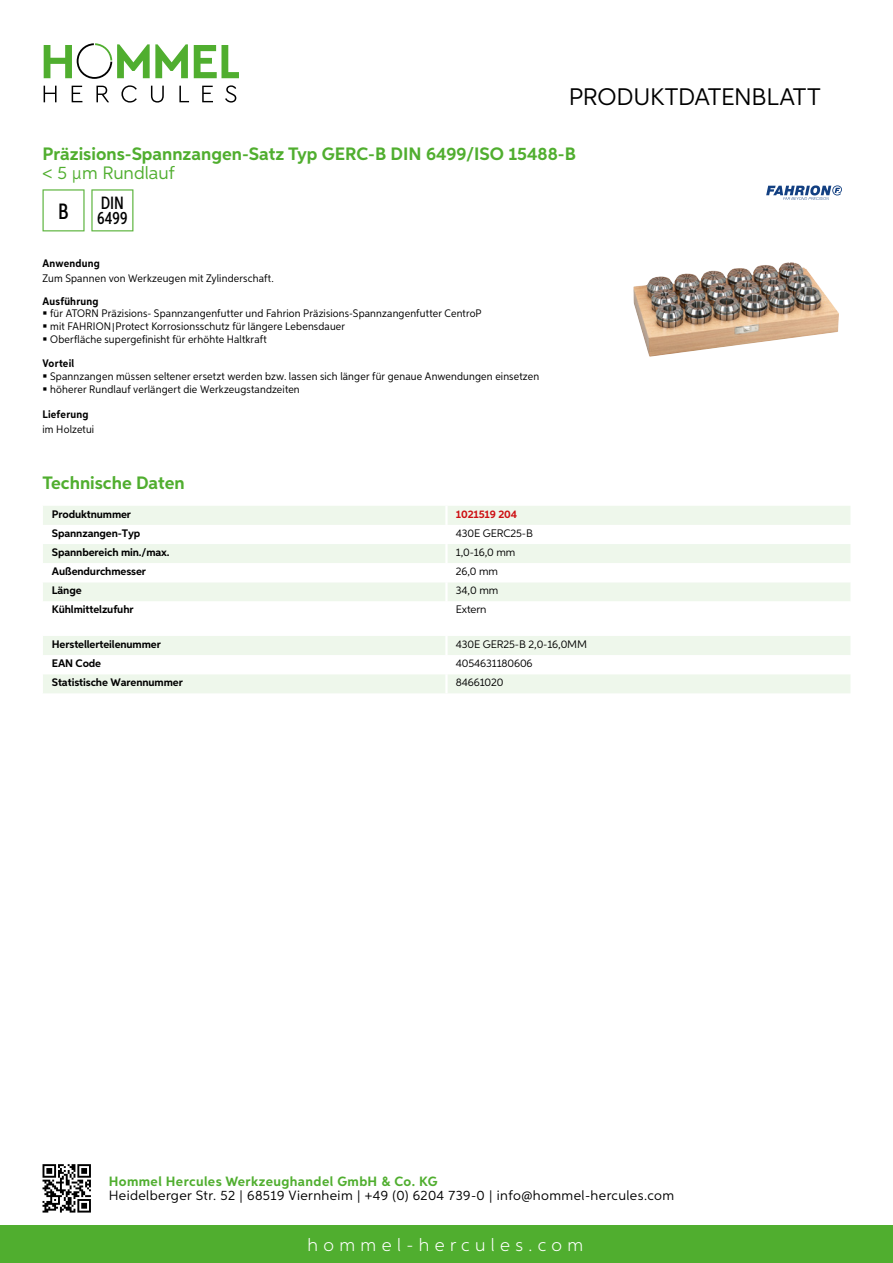
<style>
.page{position:relative;width:893px;height:1263px;background:#fff}
.page>*{position:absolute;margin:0;border:0;box-sizing:border-box;transform-origin:0 0}
.t1{font:24px "Aspira";letter-spacing:-.01em;color:#000}
.t2{font:500 22.2px "Aspira XX Nar";color:#000}
.t3{font:700 18px "Aspira";color:#50ae2f}
.t4{font:300 18px "Aspira";letter-spacing:.3em;color:#fff}
.t5{font:18px "Aspira";color:#50ae2f}
.t6{font:500 17.85px/14.9px "Aspira XX Nar";color:#000}
.t7{font:13.5px "Aspira";letter-spacing:.03em;color:#000}
.t8{font:700 13.5px "Aspira";letter-spacing:.03em;color:#50ae2f}
.t9{font:10.95px/12.8px "Aspira Nar";letter-spacing:.015em;color:#000}
.t10{font:700 10.95px "Aspira";letter-spacing:-.01em;color:#000}
.t11{font:10.95px "Aspira";letter-spacing:-.01em;color:#000}
.t12{font:700 10.95px "Aspira Nar";letter-spacing:.02em;color:#000}
.t13{font:700 10.95px "Aspira";letter-spacing:-.01em;color:#cd1013}
.s1{font-family:"Wuerth Global";font-size:10.5px}
</style>
<div class="page">
<div style="left:0;top:1226px;width:893px;height:37px;background:#50ae2f"></div>
<svg style="left:43px;top:1164px;width:48px;height:48px"></svg>
<svg style="left:194px;top:45px;width:45px;height:33px"></svg>
<svg style="left:44px;top:43px;width:144px;height:36px"></svg>
<svg style="left:44px;top:86px;width:13px;height:16px"></svg>
<svg style="left:72px;top:86px;width:10px;height:16px"></svg>
<svg style="left:96px;top:86px;width:13px;height:16px"></svg>
<svg style="left:121px;top:85px;width:16px;height:18px"></svg>
<svg style="left:151px;top:86px;width:13px;height:17px"></svg>
<svg style="left:179px;top:86px;width:10px;height:16px"></svg>
<svg style="left:202px;top:86px;width:11px;height:16px"></svg>
<svg style="left:225px;top:85px;width:11px;height:18px"></svg>
<div style="left:43px;top:506px;width:807px;height:19px;background:#eef7eb"></div>
<svg style="left:43px;top:544px;width:807px;height:57px;fill:#eef7eb"></svg>
<hr style="left:445px;top:506px;width:3px;height:19px;background:#fff">
<hr style="left:445px;top:544px;width:3px;height:19px;background:#fff">
<hr style="left:445px;top:563px;width:3px;height:19px;background:#fff">
<hr style="left:445px;top:582px;width:3px;height:19px;background:#fff">
<svg style="left:43px;top:636px;width:807px;height:57px"></svg>
<hr style="left:445px;top:674px;width:3px;height:19px;background:#fff">
<svg style="left:43px;top:189px;width:42px;height:42px"></svg>
<svg style="left:91px;top:189px;width:42px;height:42px"></svg>
<img style="left:633px;top:262px;width:206px;height:95px">
<svg style="left:766px;top:185px;width:76px;height:15px"></svg>
<h1 class="t1" style="left:569px;top:82px;width:253px">Produktdatenblatt</h1>
<h3 class="t3" style="left:43px;top:142px;width:535px">Präzisions-Spannzangen-Satz Typ GERC-B DIN 6499/ISO 15488-B</h3>
<h3 class="t5" style="left:43px;top:162px;width:134px">&lt; 5 µm Rundlauf</h3>
<h2 class="t2" style="left:58px;top:197px;width:12px">B</h2>
<h3 class="t6" style="left:97px;top:196px;width:32px">DIN<br>6499</h3>
<p class="t12" style="left:43px;top:257px;width:59px">Anwendung</p>
<p class="t9" style="left:43px;top:272px;width:233px">Zum Spannen von Werkzeugen mit Zylinderschaft.</p>
<p class="t12" style="left:43px;top:294px;width:58px">Ausführung</p>
<p class="t9" style="left:50px;top:307px;width:433px">für ATORN Präzisions- Spannzangenfutter und Fahrion Präzisions-Spannzangenfutter CentroP mit FAHRION<span class="s1">|</span>Protect Korrosionsschutz für längere Lebensdauer<br>Oberfläche supergefinisht für erhöhte Haltkraft</p>
<p class="t12" style="left:43px;top:357px;width:33px">Vorteil</p>
<p class="t9" style="left:50px;top:370px;width:490px">Spannzangen müssen seltener ersetzt werden bzw. lassen sich länger für genaue Anwendungen einsetzen höherer Rundlauf verlängert die Werkzeugstandzeiten</p>
<p class="t12" style="left:43px;top:407px;width:47px">Lieferung</p>
<p class="t9" style="left:43px;top:423px;width:53px">im Holzetui</p>
<h3 class="t3" style="left:43px;top:472px;width:144px">Technische Daten</h3>
<p class="t10" style="left:52px;top:507px;width:81px">Produktnummer</p>
<p class="t13" style="left:456px;top:507px;width:63px">1021519 204</p>
<p class="t10" style="left:52px;top:526px;width:90px">Spannzangen-Typ</p>
<p class="t11" style="left:456px;top:526px;width:77px">430E GERC25-B</p>
<p class="t10" style="left:52px;top:545px;width:119px">Spannbereich min./max.</p>
<p class="t11" style="left:456px;top:545px;width:61px">1,0-16,0 mm</p>
<p class="t10" style="left:52px;top:565px;width:96px">Außendurchmesser</p>
<p class="t11" style="left:456px;top:565px;width:44px">26,0 mm</p>
<p class="t10" style="left:52px;top:584px;width:31px">Länge</p>
<p class="t11" style="left:456px;top:584px;width:44px">34,0 mm</p>
<p class="t10" style="left:52px;top:603px;width:83px">Kühlmittelzufuhr</p>
<p class="t11" style="left:456px;top:603px;width:32px">Extern</p>
<p class="t10" style="left:52px;top:637px;width:111px">Herstellerteilenummer</p>
<p class="t11" style="left:456px;top:637px;width:133px">430E GER25-B 2,0-16,0MM</p>
<p class="t10" style="left:52px;top:656px;width:51px">EAN Code</p>
<p class="t11" style="left:456px;top:657px;width:78px">4054631180606</p>
<p class="t10" style="left:52px;top:676px;width:132px">Statistische Warennummer</p>
<p class="t11" style="left:456px;top:676px;width:49px">84661020</p>
<p class="t8" style="left:109px;top:1172px;width:330px">Hommel Hercules Werkzeughandel GmbH &amp; Co. KG</p>
<p class="t7" style="left:109px;top:1187px;width:567px">Heidelberger Str. 52 | 68519 Viernheim | +49 (0) 6204 739-0 | info@hommel-hercules.com</p>
<h3 class="t4" style="left:307px;top:1234px;width:277px">hommel-hercules.com</h3>
</div>
